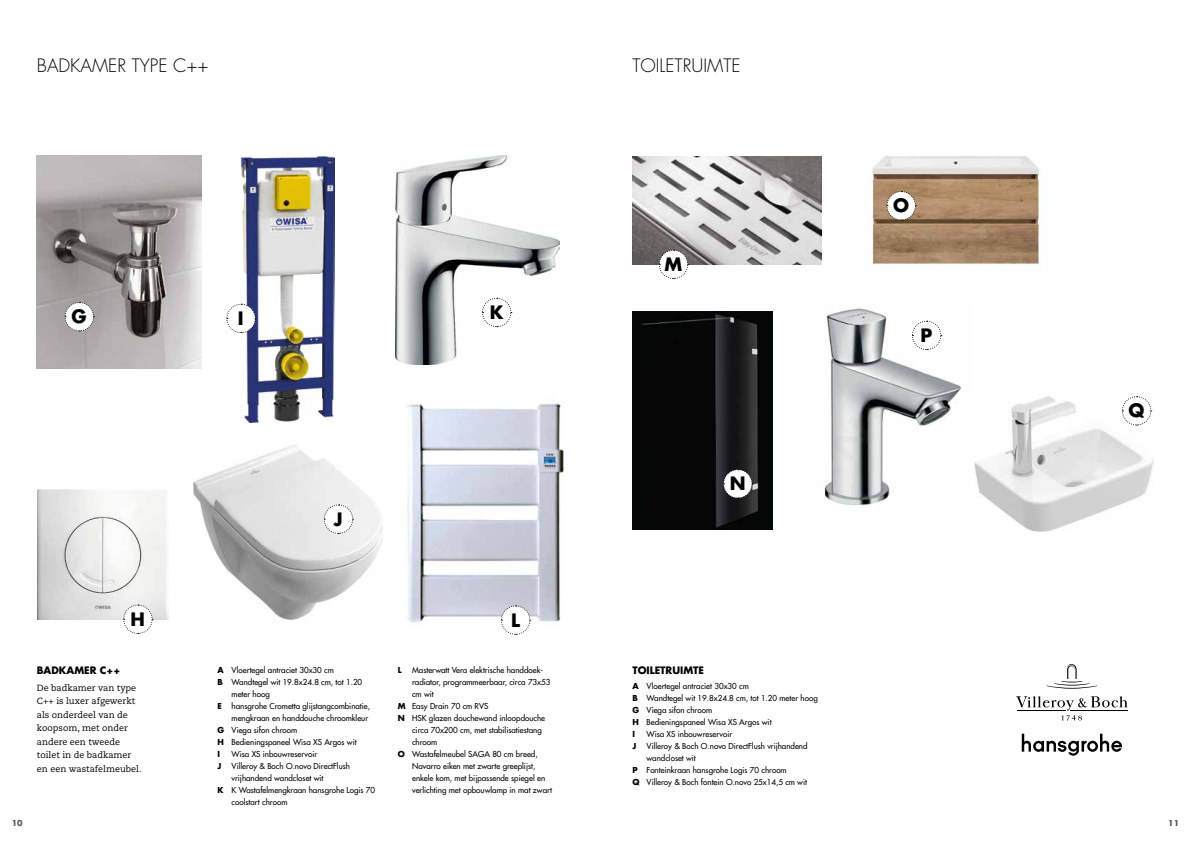
<style>
.page{position:relative;width:1191px;height:842px;background:#fff}
.page>*{position:absolute;margin:0;border:0;box-sizing:border-box;transform-origin:0 0}
.t1{font:300 18px "Futura Std";color:#000}
.t2{font:700 18px "Futura Std";color:#000}
.t3{font:700 10px "Futura Std";color:#000}
.t4{font:9px/13.5px "Caecilia LT Std";color:#000}
.t5{font:500 8px/12px "Futura Std";color:#000}
.t6{font:700 8px "Futura Std";color:#66524f}
.t7{font:700 8px "Futura Std";color:#000}
.s1{font-weight:700}
</style>
<div class="page">
<img style="left:867px;top:156px;width:173px;height:110px">
<img style="left:974px;top:396px;width:179px;height:136px">
<img style="left:632px;top:311px;width:140px;height:219px">
<img style="left:37px;top:156px;width:164px;height:213px">
<svg style="left:64px;top:301px;width:30px;height:31px"></svg>
<img style="left:241px;top:156px;width:94px;height:267px">
<svg style="left:226px;top:303px;width:30px;height:31px"></svg>
<img style="left:193px;top:444px;width:189px;height:176px">
<svg style="left:323px;top:504px;width:31px;height:30px"></svg>
<img style="left:395px;top:156px;width:164px;height:208px">
<svg style="left:481px;top:297px;width:31px;height:31px"></svg>
<img style="left:632px;top:156px;width:189px;height:108px">
<svg style="left:658px;top:249px;width:30px;height:30px"></svg>
<svg style="left:722px;top:469px;width:31px;height:30px"></svg>
<img style="left:824px;top:308px;width:138px;height:198px">
<svg style="left:911px;top:320px;width:30px;height:31px"></svg>
<svg style="left:1121px;top:396px;width:30px;height:30px"></svg>
<img style="left:38px;top:489px;width:130px;height:131px">
<svg style="left:123px;top:604px;width:30px;height:30px"></svg>
<svg style="left:1046px;top:664px;width:51px;height:25px"></svg>
<svg style="left:1016px;top:696px;width:111px;height:24px"></svg>
<svg style="left:1021px;top:734px;width:101px;height:22px"></svg>
<img style="left:407px;top:403px;width:156px;height:220px">
<svg style="left:500px;top:605px;width:31px;height:30px"></svg>
<svg style="left:886px;top:191px;width:30px;height:30px"></svg>
<h1 class="t1" style="left:37px;top:54px;width:173px">BADKAMER TYPE C++</h1>
<h1 class="t1" style="left:632px;top:54px;width:110px">TOILETRUIMTE</h1>
<h1 class="t2" style="left:72px;top:304px;width:17px">G</h1>
<h1 class="t2" style="left:238px;top:306px;width:7px">I</h1>
<h1 class="t2" style="left:334px;top:507px;width:10px">J</h1>
<h1 class="t2" style="left:490px;top:300px;width:15px">K</h1>
<h1 class="t2" style="left:130px;top:607px;width:16px">H</h1>
<h1 class="t2" style="left:511px;top:608px;width:10px">L</h1>
<p class="t3" style="left:37px;top:664px;width:85px">BADKAMER C++</p>
<p class="t4" style="left:37px;top:681px;width:106px">De badkamer van type<br>C++ is luxer afgewerkt als onderdeel van de koopsom, met onder andere een tweede toilet in de badkamer en een wastafelmeubel.</p>
<p class="t5" style="left:217px;top:664px;width:118px"><span class="s1">A</span> Vloertegel antraciet 30x30 cm</p>
<p class="t5" style="left:217px;top:676px;width:146px"><span class="s1">B</span> Wandtegel wit 19.8x24.8 cm, tot 1.20</p>
<p class="t5" style="left:232px;top:688px;width:40px">meter hoog</p>
<p class="t5" style="left:217px;top:700px;width:154px"><span class="s1">E</span> hansgrohe Crometta glijstangcombinatie,</p>
<p class="t5" style="left:232px;top:712px;width:138px">mengkraan en handdouche chroomkleur</p>
<p class="t5" style="left:217px;top:724px;width:81px"><span class="s1">G</span> Viega sifon chroom</p>
<p class="t5" style="left:217px;top:736px;width:141px"><span class="s1">H</span> Bedieningspaneel Wisa XS Argos wit</p>
<p class="t7" style="left:217px;top:748px;width:4px">I</p>
<p class="t5" style="left:232px;top:748px;width:87px">Wisa XS inbouwreservoir</p>
<p class="t7" style="left:217px;top:760px;width:5px">J</p>
<p class="t5" style="left:232px;top:760px;width:120px">Villeroy &amp; Boch O.novo DirectFlush</p>
<p class="t5" style="left:232px;top:772px;width:93px">vrijhandend wandcloset wit</p>
<p class="t5" style="left:217px;top:784px;width:159px"><span class="s1">K</span> K Wastafelmengkraan hansgrohe Logis 70</p>
<p class="t5" style="left:232px;top:796px;width:57px">coolstart chroom</p>
<p class="t7" style="left:398px;top:664px;width:5px">L</p>
<p class="t5" style="left:412px;top:664px;width:131px">Masterwatt Vera elektrische handdoek-</p>
<p class="t5" style="left:412px;top:676px;width:140px">radiator, programmeerbaar, circa 73x53</p>
<p class="t5" style="left:412px;top:688px;width:23px">cm wit</p>
<p class="t5" style="left:398px;top:700px;width:92px"><span class="s1">M</span> Easy Drain 70 cm RVS</p>
<p class="t5" style="left:398px;top:712px;width:149px"><span class="s1">N</span> HSK glazen douchewand inloopdouche</p>
<p class="t5" style="left:412px;top:724px;width:131px">circa 70x200 cm, met stabilisatiestang</p>
<p class="t5" style="left:412px;top:736px;width:27px">chroom</p>
<p class="t5" style="left:398px;top:748px;width:141px"><span class="s1">O</span> Wastafelmeubel SAGA 80 cm breed,</p>
<p class="t5" style="left:412px;top:760px;width:125px">Navarro eiken met zwarte greeplijst,</p>
<p class="t5" style="left:412px;top:772px;width:135px">enkele kom, met bijpassende spiegel en</p>
<p class="t5" style="left:412px;top:784px;width:141px">verlichting met opbouwlamp in mat zwart</p>
<h1 class="t2" style="left:664px;top:252px;width:19px">M</h1>
<h1 class="t2" style="left:729px;top:471px;width:17px">N</h1>
<p class="t3" style="left:632px;top:664px;width:73px">TOILETRUIMTE</p>
<p class="t5" style="left:632px;top:680px;width:187px"><span class="s1">A</span> Vloertegel antraciet 30x30 cm<br><span class="s1">B</span> Wandtegel wit 19.8x24.8 cm, tot 1.20 meter hoog<br><span class="s1">G</span> Viega sifon chroom<br><span class="s1">H</span> Bedieningspaneel Wisa XS Argos wit<br><span class="s1">I</span></p>
<p class="t5" style="left:646px;top:728px;width:87px">Wisa XS inbouwreservoir</p>
<p class="t7" style="left:632px;top:741px;width:5px">J</p>
<p class="t5" style="left:646px;top:740px;width:162px">Villeroy &amp; Boch O.novo DirectFlush vrijhandend</p>
<p class="t5" style="left:646px;top:752px;width:51px">wandcloset wit</p>
<p class="t5" style="left:632px;top:764px;width:156px"><span class="s1">P</span> Fonteinkraan hansgrohe Logis 70 chroom</p>
<p class="t5" style="left:632px;top:776px;width:176px"><span class="s1">Q</span> Villeroy &amp; Boch fontein O.novo 25x14,5 cm wit</p>
<h1 class="t2" style="left:893px;top:193px;width:17px">O</h1>
<h1 class="t2" style="left:920px;top:323px;width:13px">P</h1>
<h1 class="t2" style="left:1128px;top:399px;width:17px">Q</h1>
<p class="t6" style="left:12px;top:817px;width:12px">10</p>
<p class="t6" style="left:1168px;top:817px;width:12px">11</p>
</div>
